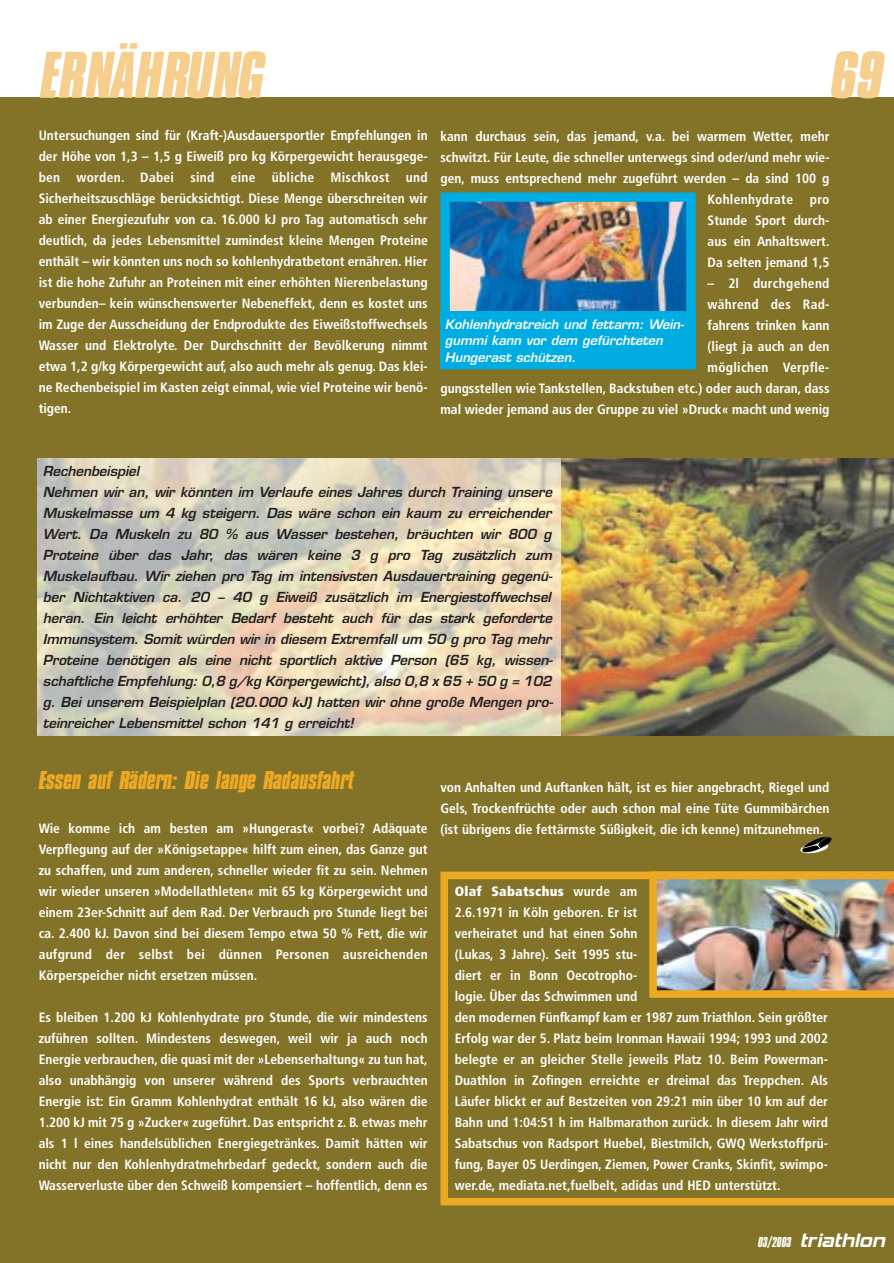
<style>
.page{position:relative;width:894px;height:1263px;background:#fff}
.page>*{position:absolute;margin:0;border:0;box-sizing:border-box;transform-origin:0 0}
.t1{font:italic 700 69px "Compacta D";color:#f6cf8f}
.t2{font:italic 700 27px "Compacta D";color:#eea924}
.t3{font:21px "Hemi Head 426";color:#fff}
.t4{font:700 condensed 13.5px/21px "Frutiger";color:#fff;text-align:justify}
.t5{font:italic 600 13.5px/21px "Eurostile";letter-spacing:-.005em;color:#231f1f}
.t6{font:italic 600 12.75px/16.5px "Eurostile";color:#fff}
.s1{font-weight:900}
.s2{font-family:"Compacta D";font-style:italic;font-size:15px}
</style>
<div class="page">
<div style="left:0;top:98px;width:894px;height:1165px;background:#827328"></div>
<img style="left:560px;top:459px;width:334px;height:276px">
<img style="left:37px;top:459px;width:523px;height:276px">
<img style="left:450px;top:202px;width:236px;height:109px">
<div style="left:440px;top:192px;width:256px;height:177px;border:9px solid #00ade2"></div>
<svg style="left:440px;top:871px;width:454px;height:335px"></svg>
<div style="left:440px;top:311px;width:256px;height:57px;background:#00ade2"></div>
<svg style="left:800px;top:837px;width:32px;height:16px"></svg>
<h1 class="t1" style="left:40px;top:49px;width:226px">ERNÄHRUNG</h1>
<h1 class="t1" style="left:831px;top:49px;width:54px">69</h1>
<p class="t4" style="left:39px;top:126px;width:391px">Untersuchungen sind für (Kraft-)Ausdauersportler Empfehlungen in der Höhe von 1,3 – 1,5 g Eiweiß pro kg Körpergewicht herausgege&shy;ben worden. Dabei sind eine übliche Mischkost und Sicherheitszuschläge berücksichtigt. Diese Menge überschreiten wir ab einer Energiezufuhr von ca. 16.000 kJ pro Tag automatisch sehr deutlich, da jedes Lebensmittel zumindest kleine Mengen Proteine enthält – wir könnten uns noch so kohlenhydratbetont ernähren. Hier ist die hohe Zufuhr an Proteinen mit einer erhöhten Nierenbelastung verbunden– kein wünschenswerter Nebeneffekt, denn es kostet uns im Zuge der Ausscheidung der Endprodukte des Eiweißstoffwechsels Wasser und Elektrolyte. Der Durchschnitt der Bevölkerung nimmt etwa 1,2 g/kg Körpergewicht auf, also auch mehr als genug. Das klei&shy;ne Rechenbeispiel im Kasten zeigt einmal, wie viel Proteine wir benö&shy;tigen.</p>
<p class="t4" style="left:440px;top:127px;width:391px;text-align:right">kann durchaus sein, das jemand, v.a. bei warmem Wetter, mehr schwitzt. Für Leute, die schneller unterwegs sind oder/und mehr wie&shy;gen, muss entsprechend mehr zugeführt werden – da sind 100 g Kohlenhydrate pro<br>Stunde Sport durch-<br>aus ein Anhaltswert.<br>Da selten jemand 1,5</p>
<p class="t4" style="left:440px;top:274px;width:391px;text-align:right">– 2l durchgehend<br>während des Rad-<br>fahrens trinken kann<br>(liegt ja auch an den<br>möglichen Verpfle-<br>gungsstellen wie Tankstellen, Backstuben etc.) oder auch daran, dass mal wieder jemand aus der Gruppe zu viel »Druck« macht und wenig</p>
<p class="t6" style="left:445px;top:317px;width:243px">Kohlenhydratreich und fettarm: Wein&shy;gummi kann vor dem gefürchteten<br>Hungerast schützen.</p>
<p class="t5" style="left:43px;top:462px;width:514px">Rechenbeispiel<br>Nehmen wir an, wir könnten im Verlaufe eines Jahres durch Training unsere Muskelmasse um 4 kg steigern. Das wäre schon ein kaum zu erreichender Wert. Da Muskeln zu 80 % aus Wasser bestehen, bräuchten wir 800 g Proteine über das Jahr, das wären keine 3 g pro Tag zusätzlich zum Muskelaufbau. Wir ziehen pro Tag im intensivsten Ausdauertraining gegenü&shy;ber Nichtaktiven ca. 20 – 40 g Eiweiß zusätzlich im Energiestoffwechsel heran. Ein leicht erhöhter Bedarf besteht auch für das stark geforderte Immunsystem. Somit würden wir in diesem Extremfall um 50 g pro Tag mehr Proteine benötigen als eine nicht sportlich aktive Person (65 kg, wissen&shy;schaftliche Empfehlung: 0,8 g/kg Körpergewicht), also 0,8 x 65 + 50 g = 102 g. Bei unserem Beispielplan (20.000 kJ) hatten wir ohne große Mengen pro&shy;teinreicher Lebensmittel schon 141 g erreicht!</p>
<h2 class="t2" style="left:39px;top:770px;width:317px">Essen auf Rädern: Die lange Radausfahrt</h2>
<p class="t4" style="left:39px;top:819px;width:391px">Wie komme ich am besten am »Hungerast« vorbei? Adäquate Verpflegung auf der »Königsetappe« hilft zum einen, das Ganze gut zu schaffen, und zum anderen, schneller wieder fit zu sein. Nehmen wir wieder unseren »Modellathleten« mit 65 kg Körpergewicht und einem 23er-Schnitt auf dem Rad. Der Verbrauch pro Stunde liegt bei ca. 2.400 kJ. Davon sind bei diesem Tempo etwa 50 % Fett, die wir aufgrund der selbst bei dünnen Personen ausreichenden Körperspeicher nicht ersetzen müssen.</p>
<p class="t4" style="left:39px;top:1008px;width:391px">Es bleiben 1.200 kJ Kohlenhydrate pro Stunde, die wir mindestens zuführen sollten. Mindestens deswegen, weil wir ja auch noch Energie verbrauchen, die quasi mit der »Lebenserhaltung« zu tun hat, also unabhängig von unserer während des Sports verbrauchten Energie ist: Ein Gramm Kohlenhydrat enthält 16 kJ, also wären die 1.200 kJ mit 75 g »Zucker« zugeführt. Das entspricht z. B. etwas mehr als 1 l eines handelsüblichen Energiegetränkes. Damit hätten wir nicht nur den Kohlenhydratmehrbedarf gedeckt, sondern auch die Wasserverluste über den Schweiß kompensiert – hoffentlich, denn es</p>
<p class="t4" style="left:440px;top:778px;width:391px">von Anhalten und Auftanken hält, ist es hier angebracht, Riegel und Gels, Trockenfrüchte oder auch schon mal eine Tüte Gummibärchen (ist übrigens die fettärmste Süßigkeit, die ich kenne) mitzunehmen.</p>
<p class="t4" style="left:455px;top:882px;width:375px;text-align:left"><span class="s1">Olaf Sabatschus</span> wurde am<br>2.6.1971 in Köln geboren. Er ist<br>verheiratet und hat einen Sohn<br>(Lukas, 3 Jahre). Seit 1995 stu-<br>diert er in Bonn Oecotropho-<br>logie. Über das Schwimmen und<br>den modernen Fünfkampf kam er 1987 zum Triathlon. Sein größter Erfolg war der 5. Platz beim Ironman Hawaii 1994; 1993 und 2002 belegte er an gleicher Stelle jeweils Platz 10. Beim Powerman-Duathlon in Zofingen erreichte er dreimal das Treppchen. Als Läufer blickt er auf Bestzeiten von 29:21 min über 10 km auf der Bahn und 1:04:51 h im Halbmarathon zurück. In diesem Jahr wird Sabatschus von Radsport Huebel, Biestmilch, GWQ Werkstoffprü&shy;fung, Bayer 05 Uerdingen, Ziemen, Power Cranks, Skinfit, swimpo&shy;wer.de, mediata.net,fuelbelt, adidas und HED unterstützt.</p>
<h3 class="t3" style="left:758px;top:1228px;width:128px"><span class="s2">03/2003</span> triathlon</h3>
</div>
